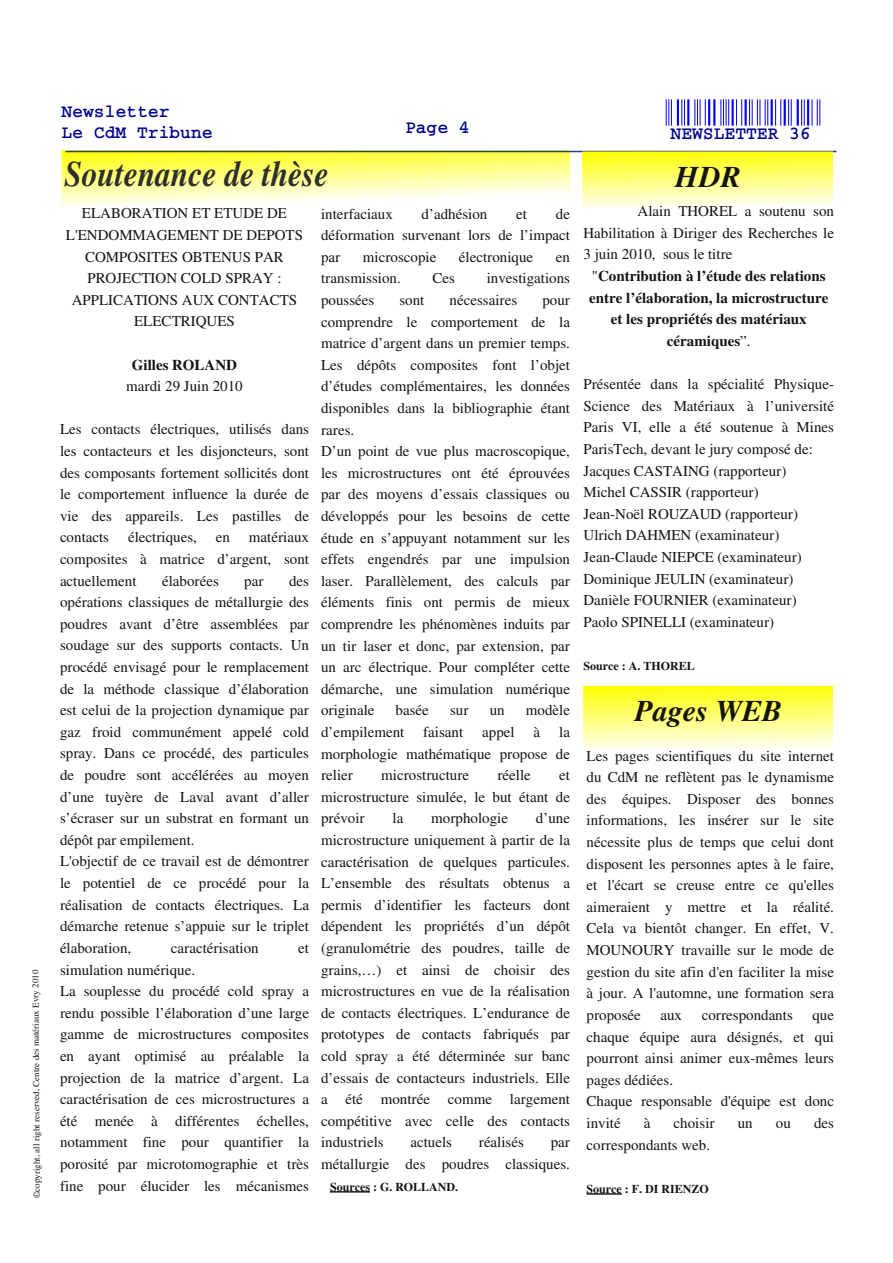
<style>
.page{position:relative;width:893px;height:1263px;background:#fff}
.page>*{position:absolute;margin:0;border:0;box-sizing:border-box;transform-origin:0 0}
.t1{font:italic 500 36px "Nimbus Rom No 9 L";color:#2e2e2e;scale:.87 1}
.t2{font:italic 500 30px "Nimbus Rom No 9 L";color:#161413}
.t3{font:700 18px/21.6px "Courier";color:#00008b}
.t4{font:15px/21.6px "Nimbus Roman No 9 L";color:#161413;text-align:justify}
.t5{font:500 15px/21.6px "Nimbus Rom No 9 L";color:#161413;text-align:center}
.t6{font:500 12px "Nimbus Rom No 9 L";color:#161413}
.t7{font:9px "Nimbus Roman No 9 L";letter-spacing:-.01em;color:#161413}
.s1{font-family:"Nimbus Roman No 9 L";font-weight:400}
</style>
<div class="page">
<svg style="left:62px;top:150px;width:508px;height:55px;background:#fcfd96"></svg>
<svg style="left:666px;top:99px;width:154px;height:27px"></svg>
<hr style="left:65px;top:151px;width:771px;height:1px;background:#27408b">
<svg style="left:330px;top:1191px;width:40px;height:1px"></svg>
<div style="left:582px;top:151px;width:251px;height:56px;background:linear-gradient(to bottom,#ffff06,#ffffed)"></div>
<div style="left:583px;top:686px;width:250px;height:63px;background:linear-gradient(to bottom,#ffff06,#fffff0)"></div>
<svg style="left:586px;top:1193px;width:36px;height:2px"></svg>
<p class="t7" style="left:29px;top:1198px;width:230px;rotate:-90deg">©copyright, all right reserved, Centre des matériaux Evry 2010</p>
<p class="t3" style="left:62px;top:101px;width:153px">Newsletter<br>Le CdM Tribune</p>
<h1 class="t1" style="left:64px;top:145px;width:305px">Soutenance de thèse</h1>
<p class="t3" style="left:405px;top:117px;width:66px">Page 4</p>
<p class="t4" style="left:66px;top:201px;width:239px;text-align:center">ELABORATION ET ETUDE DE<br>L'ENDOMMAGEMENT DE DEPOTS<br>COMPOSITES OBTENUS PAR<br>PROJECTION COLD SPRAY :<br>APPLICATIONS AUX CONTACTS<br>ELECTRIQUES</p>
<p class="t5" style="left:132px;top:353px;width:107px">Gilles ROLAND</p>
<p class="t4" style="left:126px;top:374px;width:118px">mardi 29 Juin 2010</p>
<p class="t4" style="left:60px;top:417px;width:251px">Les contacts électriques, utilisés dans les contacteurs et les disjoncteurs, sont des composants fortement sollicités dont le comportement influence la durée de vie des appareils. Les pastilles de contacts</p>
<p class="t4" style="left:60px;top:525px;width:251px;text-indent:189px">matériaux composites à matrice d’argent, sont actuellement</p>
<p class="t4" style="left:128px;top:525px;width:70px">électriques,</p>
<p class="t4" style="left:216px;top:525px;width:16px">en</p>
<p class="t4" style="left:60px;top:569px;width:251px;text-align:left;text-indent:229px">des opérations classiques de métallurgie des poudres avant d’être assemblées par soudage sur des supports contacts. Un procédé envisagé pour le remplacement de la méthode classique d’élaboration est celui de la projection dynamique par gaz froid communément appelé cold spray. Dans ce procédé, des particules de poudre sont accélérées au moyen d’une tuyère de Laval avant d’aller s’écraser sur un substrat en formant un dépôt par empilement.<br>L'objectif de ce travail est de démontrer le potentiel de ce procédé pour la réalisation de contacts électriques. La démarche retenue s’appuie sur le triplet élaboration,</p>
<p class="t4" style="left:162px;top:569px;width:58px">élaborées</p>
<p class="t4" style="left:244px;top:569px;width:21px">par</p>
<p class="t4" style="left:171px;top:936px;width:89px">caractérisation</p>
<p class="t4" style="left:298px;top:936px;width:12px">et</p>
<p class="t4" style="left:60px;top:957px;width:251px;text-align:left">simulation numérique.<br>La souplesse du procédé cold spray a rendu possible l’élaboration d’une large gamme de microstructures composites en ayant optimisé au préalable la projection de la matrice d’argent. La caractérisation de ces microstructures a été menée à différentes échelles, notamment fine pour quantifier la porosité par microtomographie et très fine pour élucider les mécanismes</p>
<p class="t4" style="left:321px;top:202px;width:250px;text-indent:235px">de déformation survenant lors de l’impact par</p>
<p class="t4" style="left:321px;top:202px;width:73px">interfaciaux</p>
<p class="t4" style="left:422px;top:202px;width:67px">d’adhésion</p>
<p class="t4" style="left:516px;top:202px;width:12px">et</p>
<p class="t4" style="left:363px;top:245px;width:75px">microscopie</p>
<p class="t4" style="left:459px;top:245px;width:76px">électronique</p>
<p class="t4" style="left:556px;top:245px;width:16px">en</p>
<p class="t4" style="left:321px;top:266px;width:81px">transmission.</p>
<p class="t4" style="left:432px;top:266px;width:24px">Ces</p>
<p class="t4" style="left:487px;top:266px;width:85px">investigations</p>
<p class="t4" style="left:321px;top:288px;width:55px">poussées</p>
<p class="t4" style="left:399px;top:288px;width:27px">sont</p>
<p class="t4" style="left:450px;top:288px;width:69px">nécessaires</p>
<p class="t4" style="left:321px;top:288px;width:250px;text-align:left;text-indent:221px">pour comprendre le comportement de la matrice d’argent dans un premier temps.<br>Les dépôts composites font l’objet d’études complémentaires, les données disponibles dans la bibliographie étant rares.<br>D’un point de vue plus macroscopique, les microstructures ont été éprouvées par des moyens d’essais classiques ou développés pour les besoins de cette étude en s’appuyant notamment sur les effets engendrés par une impulsion laser. Parallèlement, des calculs par éléments finis ont permis de mieux comprendre les phénomènes induits par un tir laser et donc, par extension, par un arc électrique. Pour compléter cette démarche, une simulation numérique originale</p>
<p class="t4" style="left:396px;top:698px;width:35px">basée</p>
<p class="t4" style="left:450px;top:698px;width:20px">sur</p>
<p class="t4" style="left:490px;top:698px;width:16px">un</p>
<p class="t4" style="left:526px;top:698px;width:46px">modèle</p>
<p class="t4" style="left:321px;top:720px;width:85px">d’empilement</p>
<p class="t4" style="left:423px;top:720px;width:41px">faisant</p>
<p class="t4" style="left:482px;top:720px;width:34px">appel</p>
<p class="t4" style="left:534px;top:720px;width:8px">à</p>
<p class="t4" style="left:321px;top:720px;width:250px;text-indent:238px">la morphologie mathématique propose de relier</p>
<p class="t4" style="left:381px;top:763px;width:89px">microstructure</p>
<p class="t4" style="left:497px;top:763px;width:35px">réelle</p>
<p class="t4" style="left:321px;top:763px;width:250px;text-indent:238px">et microstructure simulée, le but étant de prévoir</p>
<p class="t4" style="left:321px;top:806px;width:250px;text-indent:215px">d’une microstructure uniquement à partir de la caractérisation de quelques particules.<br>L’ensemble des résultats obtenus a permis d’identifier les facteurs dont dépendent les propriétés d’un dépôt (granulométrie des poudres, taille de grains,…) et ainsi de choisir des microstructures en vue de la réalisation de contacts électriques. L’endurance de prototypes de contacts fabriqués par cold spray a été déterminée sur banc d’essais de contacteurs industriels. Elle a été montrée comme largement compétitive avec celle des contacts industriels</p>
<p class="t4" style="left:392px;top:806px;width:12px">la</p>
<p class="t4" style="left:431px;top:806px;width:78px">morphologie</p>
<p class="t4" style="left:410px;top:1130px;width:43px">actuels</p>
<p class="t4" style="left:479px;top:1130px;width:47px">réalisés</p>
<p class="t4" style="left:321px;top:1130px;width:250px;text-align:right">par<br>métallurgie des poudres classiques.</p>
<p class="t6" style="left:330px;top:1177px;width:130px">Sources : G. ROLLAND.</p>
<p class="t3" style="left:670px;top:123px;width:142px">NEWSLETTER 36</p>
<h2 class="t2" style="left:675px;top:152px;width:67px">HDR</h2>
<p class="t4" style="left:583px;top:199px;width:252px;text-indent:54px">Alain THOREL a soutenu son Habilitation à Diriger des Recherches le 3 juin 2010, sous le titre</p>
<p class="t5" style="left:589px;top:264px;width:241px"><span class="s1">"</span>Contribution à l’étude des relations entre l’élaboration, la microstructure et les propriétés des matériaux céramiques<span class="s1">”.</span></p>
<p class="t4" style="left:583px;top:372px;width:252px;text-align:left">Présentée dans la spécialité Physique-Science des Matériaux à l’université Paris VI, elle a été soutenue à Mines ParisTech, devant le jury composé de:<br>Jacques CASTAING (rapporteur)<br>Michel CASSIR (rapporteur)<br>Jean-Noël ROUZAUD (rapporteur)<br>Ulrich DAHMEN (examinateur)<br>Jean-Claude NIEPCE (examinateur)<br>Dominique JEULIN (examinateur)<br>Danièle FOURNIER (examinateur)<br>Paolo SPINELLI (examinateur)</p>
<p class="t6" style="left:583px;top:656px;width:113px">Source : A. THOREL</p>
<h2 class="t2" style="left:635px;top:687px;width:149px">Pages WEB</h2>
<p class="t4" style="left:586px;top:744px;width:249px">Les pages scientifiques du site internet du CdM ne reflètent pas le dynamisme des équipes. Disposer des bonnes informations, les insérer sur le site nécessite plus de temps que celui dont disposent les personnes aptes à le faire, et l'écart se creuse entre ce qu'elles aimeraient y mettre et la réalité.<br>Cela va bientôt changer. En effet, V.<br>MOUNOURY travaille sur le mode de gestion du site afin d'en faciliter la mise à jour. A l'automne, une formation sera proposée</p>
<p class="t4" style="left:660px;top:1003px;width:23px">aux</p>
<p class="t4" style="left:702px;top:1003px;width:93px">correspondants</p>
<p class="t4" style="left:586px;top:1003px;width:249px;text-align:left;text-indent:226px">que chaque équipe aura désignés, et qui pourront ainsi animer eux-mêmes leurs pages dédiées.<br>Chaque responsable d'équipe est donc invité</p>
<p class="t4" style="left:644px;top:1111px;width:8px">à</p>
<p class="t4" style="left:674px;top:1111px;width:42px">choisir</p>
<p class="t4" style="left:738px;top:1111px;width:16px">un</p>
<p class="t4" style="left:776px;top:1111px;width:16px">ou</p>
<p class="t4" style="left:814px;top:1111px;width:21px">des</p>
<p class="t4" style="left:586px;top:1132px;width:125px">correspondants web.</p>
<p class="t6" style="left:586px;top:1179px;width:124px">Source : F. DI RIENZO</p>
</div>
